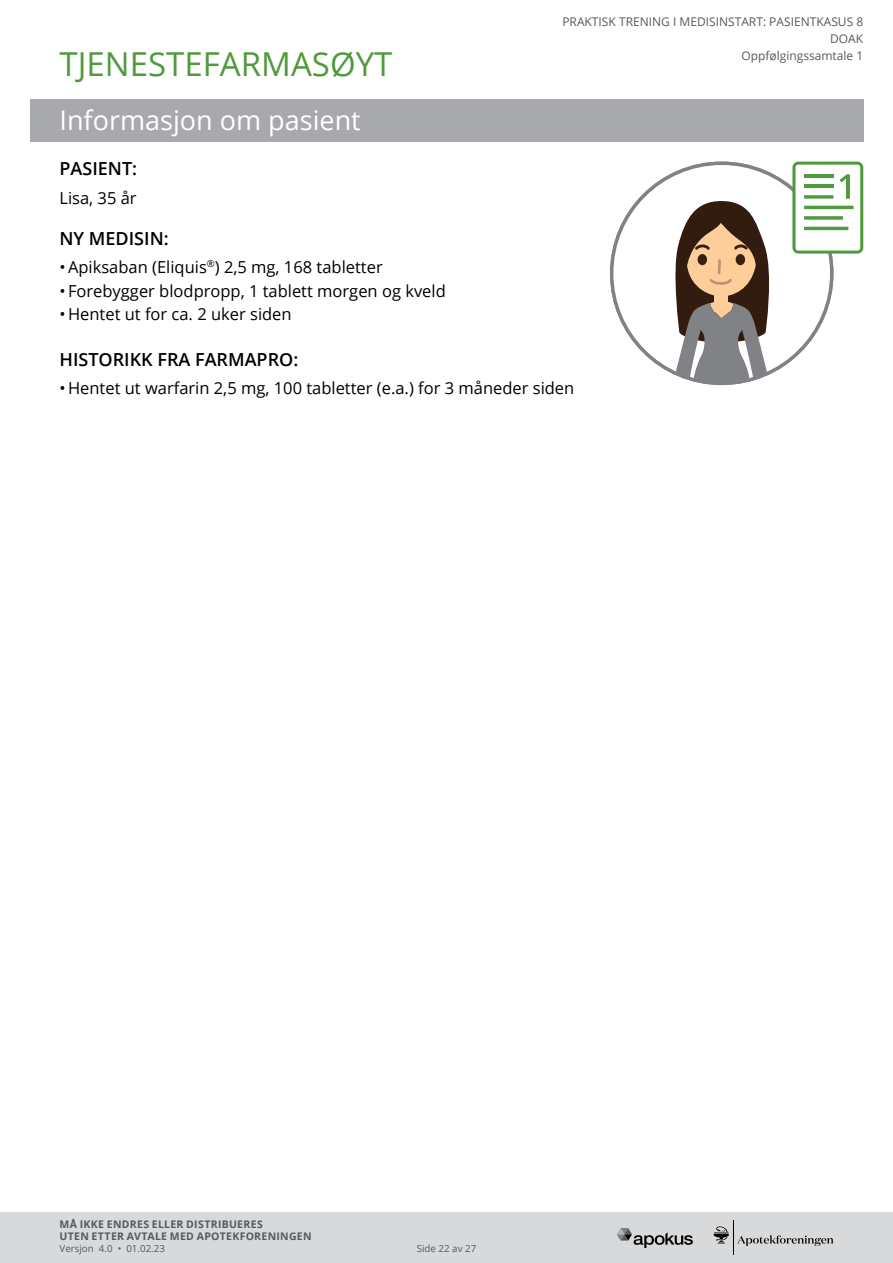
<style>
.page{position:relative;width:893px;height:1263px;background:#fff}
.page>*{position:absolute;margin:0;border:0;box-sizing:border-box;transform-origin:0 0}
.t1{font:33px "Open Sans";color:#4f9a3c}
.t2{font:27px "Open Sans";color:#fff}
.t3{font:600 18px "Open Sans";color:#000}
.t4{font:16.5px "Open Sans";color:#000}
.t5{font:12px/17.1px "Open Sans";color:#58595b;text-align:right}
.t6{font:700 10.5px/12px "Open Sans";letter-spacing:.03em;color:#58595b}
.t7{font:9.75px "Open Sans";color:#58595b}
</style>
<div class="page">
<div style="left:0;top:1212px;width:893px;height:51px;background:#d7d9da"></div>
<svg style="left:737px;top:1235px;width:96px;height:11px"></svg>
<hr style="left:733px;top:1220px;width:1px;height:34px;background:#000">
<svg style="left:713px;top:1226px;width:16px;height:18px"></svg>
<svg style="left:617px;top:1228px;width:76px;height:20px"></svg>
<div style="left:610px;top:162px;width:223px;height:223px;background:#808285;border-radius:50%"></div>
<div style="left:613px;top:165px;width:217px;height:217px;background:#fff;border-radius:50%"></div>
<svg style="left:671px;top:201px;width:103px;height:181px"></svg>
<svg style="left:792px;top:162px;width:71px;height:92px"></svg>
<div style="left:30px;top:99px;width:833px;height:42px;background:#a7a9ac"></div>
<h1 class="t1" style="left:60px;top:42px;width:334px">TJENESTEFARMASØYT</h1>
<h2 class="t2" style="left:60px;top:101px;width:303px">Informasjon om pasient</h2>
<p class="t5" style="left:562px;top:13px;width:302px">PRAKTISK TRENING I MEDISINSTART: PASIENTKASUS 8<br>DOAK<br>Oppfølgingssamtale 1</p>
<p class="t3" style="left:60px;top:156px;width:79px">PASIENT:</p>
<p class="t4" style="left:60px;top:186px;width:79px">Lisa, 35 år</p>
<p class="t3" style="left:60px;top:226px;width:111px">NY MEDISIN:</p>
<p class="t4" style="left:60px;top:255px;width:325px">•Apiksaban (Eliquis<sup>®</sup>) 2,5 mg, 168 tabletter</p>
<p class="t4" style="left:60px;top:279px;width:388px">• Forebygger blodpropp, 1 tablett morgen og kveld</p>
<p class="t4" style="left:60px;top:303px;width:234px">•Hentet ut for ca. 2 uker siden</p>
<p class="t3" style="left:60px;top:347px;width:240px">HISTORIKK FRA FARMAPRO:</p>
<p class="t4" style="left:60px;top:376px;width:516px">•Hentet ut warfarin 2,5 mg, 100 tabletter (e.a.) for 3 måneder siden</p>
<p class="t6" style="left:60px;top:1218px;width:254px">MÅ IKKE ENDRES ELLER DISTRIBUERES<br>UTEN ETTER AVTALE MED APOTEKFORENINGEN</p>
<p class="t7" style="left:60px;top:1241px;width:107px">Versjon 4.0 • 01.02.23</p>
<p class="t7" style="left:417px;top:1241px;width:61px">Side 22 av 27</p>
</div>
